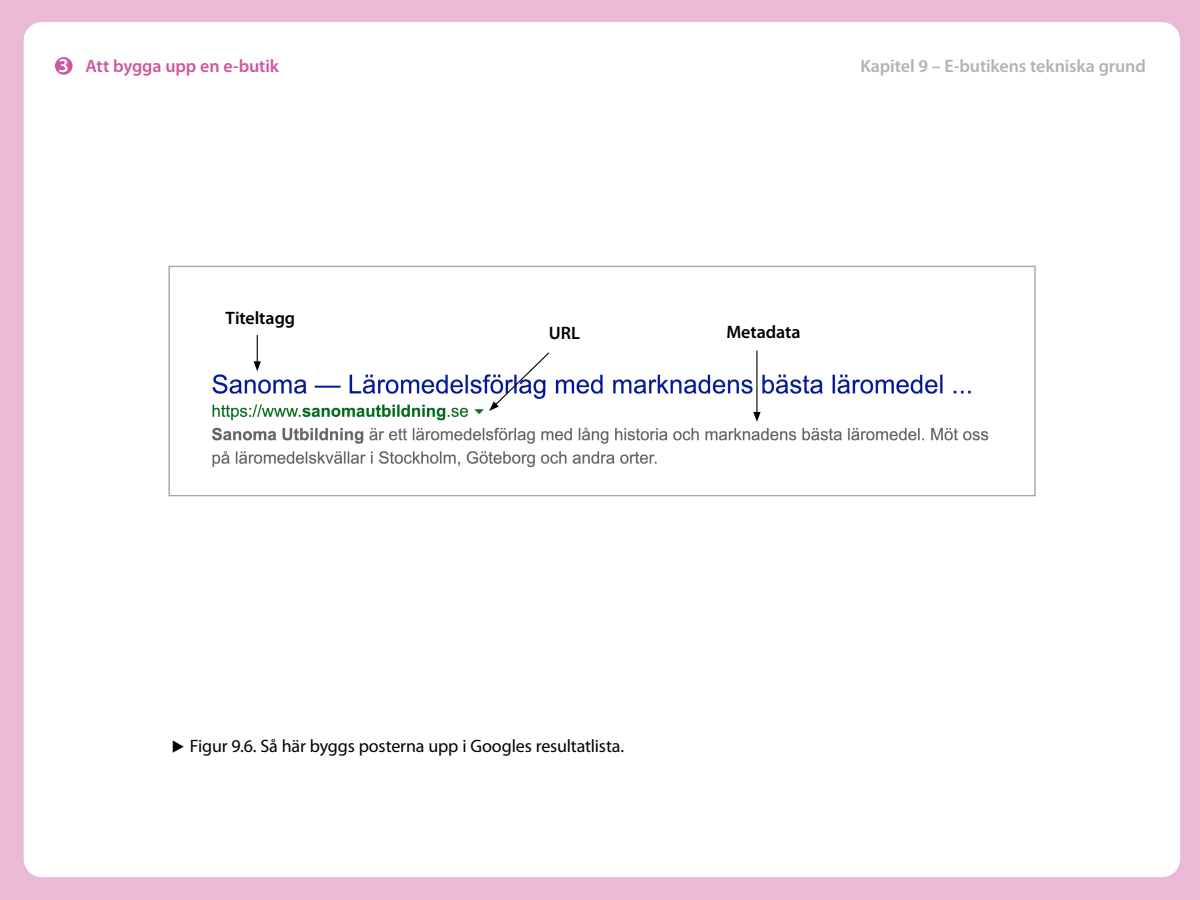
<style>
.page{position:relative;width:1200px;height:900px;background:#e9b9d5}
.page>*{position:absolute;margin:0;border:0;box-sizing:border-box;transform-origin:0 0}
.Bröd{font:600 19.65px "Myriad Pro";color:#fff}
.Faktatext{font:18px "Myriad Pro";letter-spacing:-.01em;color:#000}
.Sammanfattning{font:600 18px "Myriad Pro";letter-spacing:-.005em;color:#b3b3b3}
.Sammanfattning-2{font:600 18px "Myriad Pro";letter-spacing:-.005em;color:#cf56a0}
.Ingress{font:600 18px "Myriad Pro";letter-spacing:-.005em;color:#000}
.s1{font-family:"European Pi Three";font-size:15.75px}
</style>
<div class="page">
<div style="left:24px;top:22px;width:1156px;height:855px;background:#fff;border-radius:18px"></div>
<div style="left:54px;top:57px;width:19px;height:18px;background:#cf56a0;border-radius:50%"></div>
<div style="left:54px;top:56px;width:20px;height:20px;border:1px solid #fff;border-radius:50%"></div>
<img style="left:212px;top:361px;width:777px;height:107px">
<div style="left:168px;top:266px;width:868px;height:230px;border:1px solid #a8a89d"></div>
<svg style="left:254px;top:335px;width:7px;height:36px"></svg>
<hr style="left:756px;top:351px;width:2px;height:63px;background:#000">
<svg style="left:753px;top:412px;width:8px;height:10px"></svg>
<svg style="left:489px;top:352px;width:62px;height:59px"></svg>
<p class="Bröd" style="left:58px;top:55px;width:12px">3</p>
<p class="Sammanfattning-2" style="left:86px;top:56px;width:195px">Att bygga upp en e-butik</p>
<p class="Sammanfattning" style="left:860px;top:56px;width:287px">Kapitel 9 – E-butikens tekniska grund</p>
<p class="Ingress" style="left:226px;top:308px;width:71px">Titeltagg</p>
<p class="Ingress" style="left:549px;top:323px;width:33px">URL</p>
<p class="Ingress" style="left:726px;top:322px;width:76px">Metadata</p>
<p class="Faktatext" style="left:172px;top:737px;width:454px"><span class="s1">E</span> Figur 9.6. Så här byggs posterna upp i Googles resultatlista.</p>
</div>
